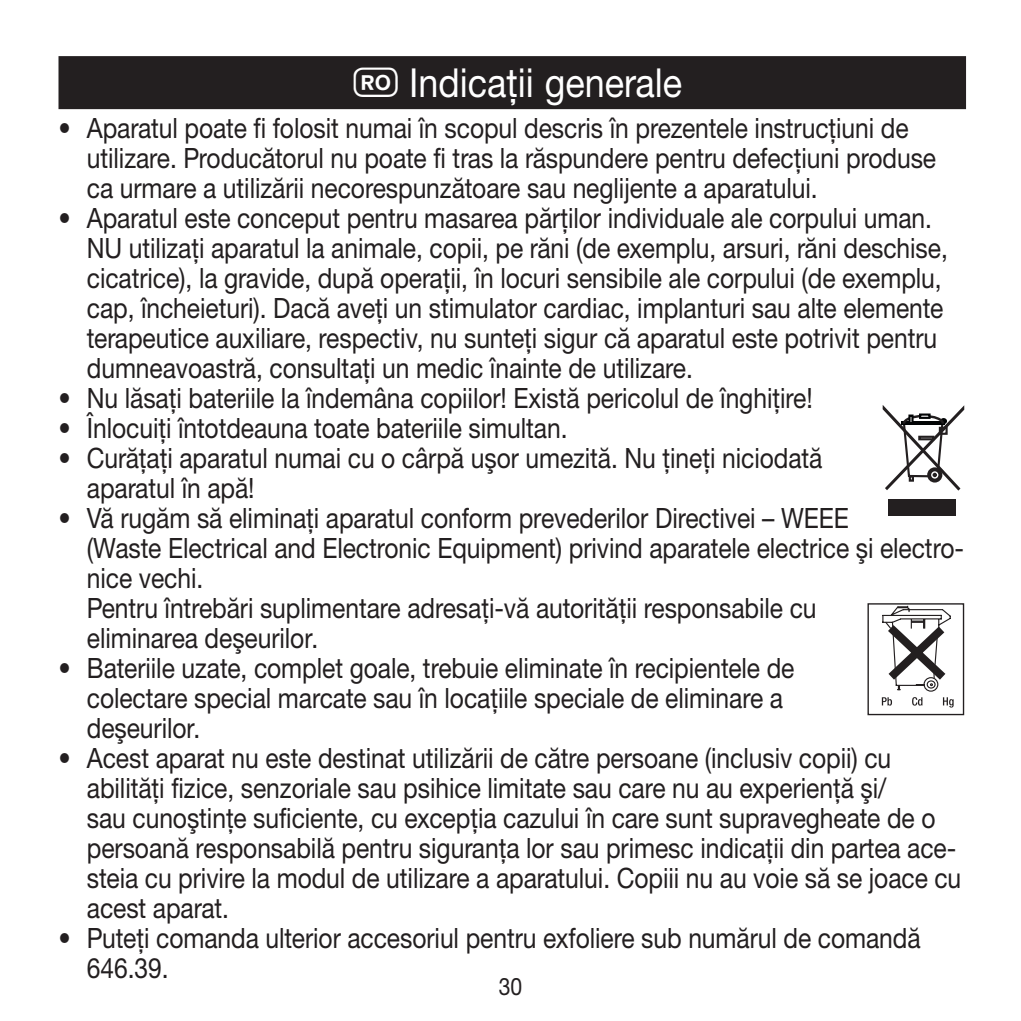
<style>
.page{position:relative;width:1021px;height:1021px;background:#fff}
.page>*{position:absolute;margin:0;border:0;box-sizing:border-box;transform-origin:0 0}
.t1{font:40px "Helvetica Neue LTW1 G";color:#fff;scale:.9 1}
.t2{font:28px/30px "Helvetica Neue LTW1 G";letter-spacing:-.005em;color:#231f20;scale:.88 1}
.t3{font:24px "Helvetica Neue LTW1 G";color:#231f20;scale:.88 1}
.s1{font-family:"Laend Beurer 2012";font-weight:700;font-size:44px}
</style>
<div class="page">
<div style="left:58px;top:56px;width:908px;height:53px;background:#231f20"></div>
<div style="left:888px;top:498px;width:68px;height:17px;background:#231f20"></div>
<svg style="left:882px;top:405px;width:82px;height:85px"></svg>
<div style="left:867px;top:603px;width:97px;height:112px;border:1px solid #231f20"></div>
<svg style="left:879px;top:604px;width:75px;height:103px"></svg>
<h1 class="t1" style="left:354px;top:58px;width:366px"><span class="s1">R</span> Indicaţii generale</h1>
<p class="t2" style="left:87px;top:113px;width:966px;text-indent:-28px">• Aparatul poate fi folosit numai în scopul descris în prezentele instrucţiuni de utilizare. Producătorul nu poate fi tras la răspundere pentru defecţiuni produse ca urmare a utilizării necorespunzătoare sau neglijente a aparatului.</p>
<p class="t2" style="left:87px;top:203px;width:979px;text-indent:-28px">• Aparatul este conceput pentru masarea părţilor individuale ale corpului uman.<br>NU utilizaţi aparatul la animale, copii, pe răni (de exemplu, arsuri, răni deschise, cicatrice), la gravide, după operaţii, în locuri sensibile ale corpului (de exemplu, cap, încheieturi). Dacă aveţi un stimulator cardiac, implanturi sau alte elemente terapeutice auxiliare, respectiv, nu sunteţi sigur că aparatul este potrivit pentru dumneavoastră, consultaţi un medic înainte de utilizare.</p>
<p class="t2" style="left:58px;top:383px;width:858px">• Nu lăsaţi bateriile la îndemâna copiilor! Există pericolul de înghiţire!</p>
<p class="t2" style="left:58px;top:413px;width:580px">• Înlocuiţi întotdeauna toate bateriile simultan.</p>
<p class="t2" style="left:87px;top:443px;width:837px;text-indent:-28px">• Curăţaţi aparatul numai cu o cârpă uşor umezită. Nu ţineţi niciodată aparatul în apă!</p>
<p class="t2" style="left:87px;top:503px;width:998px;text-indent:-28px">• Vă rugăm să eliminaţi aparatul conform prevederilor Directivei – WEEE<br>(Waste Electrical and Electronic Equipment) privind aparatele electrice şi electro&shy;nice vechi.<br>Pentru întrebări suplimentare adresaţi-vă autorităţii responsabile cu<br>eliminarea deşeurilor.</p>
<p class="t2" style="left:87px;top:653px;width:805px;text-indent:-28px">• Bateriile uzate, complet goale, trebuie eliminate în recipientele de colectare special marcate sau în locaţiile speciale de eliminare a deşeurilor.</p>
<p class="t2" style="left:87px;top:743px;width:995px;text-indent:-28px">• Acest aparat nu este destinat utilizării de către persoane (inclusiv copii) cu abilităţi fizice, senzoriale sau psihice limitate sau care nu au experienţă şi/<br>sau cunoştinţe suficiente, cu excepţia cazului în care sunt supravegheate de o persoană responsabilă pentru siguranţa lor sau primesc indicaţii din partea ace&shy;steia cu privire la modul de utilizare a aparatului. Copiii nu au voie să se joace cu acest aparat.</p>
<p class="t2" style="left:87px;top:923px;width:948px;text-indent:-28px">• Puteţi comanda ulterior accesoriul pentru exfoliere sub numărul de comandă<br>646.39.</p>
<p class="t3" style="left:499px;top:971px;width:28px">30</p>
</div>
